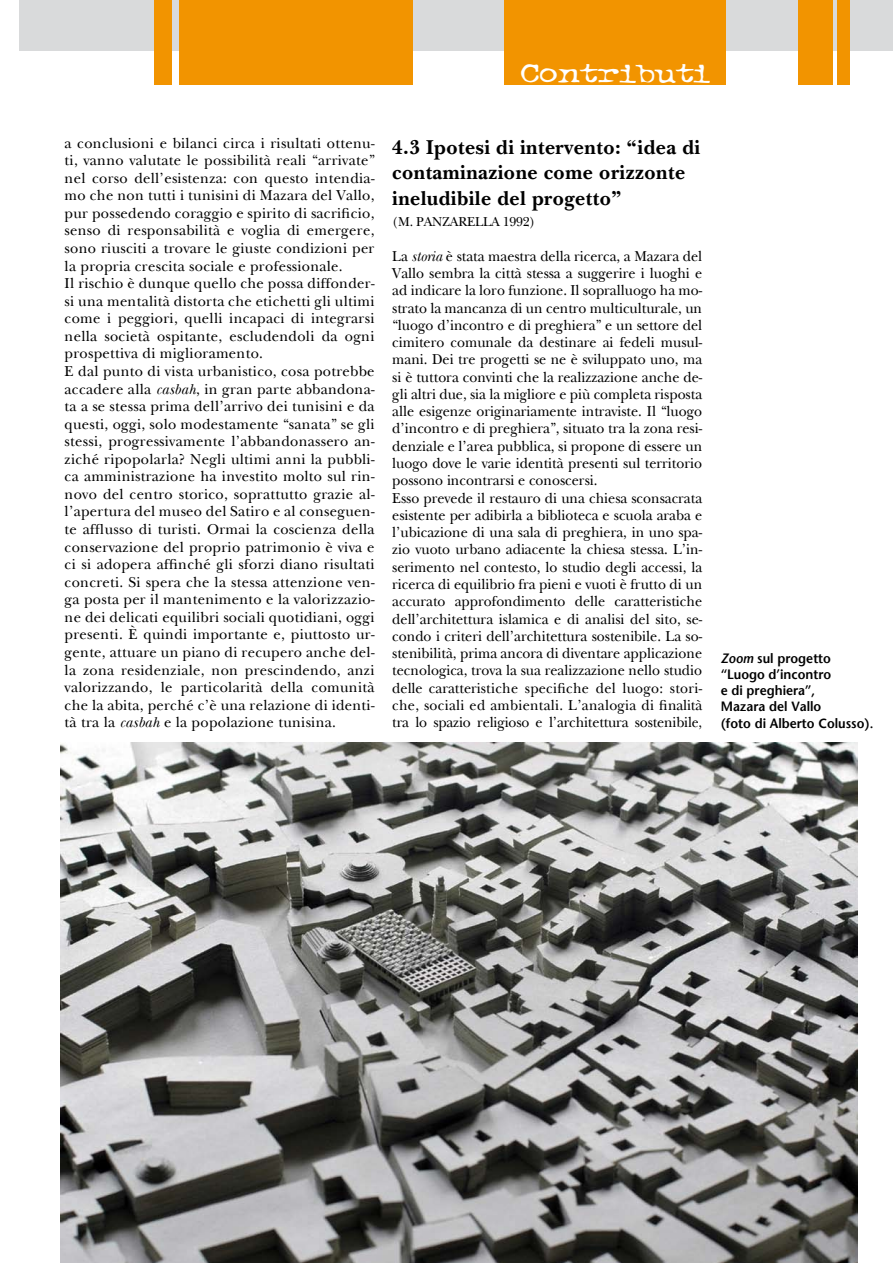
<style>
.page{position:relative;width:893px;height:1263px;background:#fff}
.page>*{position:absolute;margin:0;border:0;box-sizing:border-box;transform-origin:0 0}
.t1{font:30px "Typewriter OS Oldstyle";color:#fff;scale:1.35 1}
.t2{font:700 21px/25.2px "New Baskerville";letter-spacing:.02em;color:#000}
.t3{font:15px/17.5px "New Baskerville";letter-spacing:.02em;color:#000}
.t4{font:15px/17.2px "New Baskerville";color:#000;scale:.95 1}
.t5{font:600 13.5px/16.2px "Stone Sans";color:#000;scale:.95 1}
.t6{font:13.5px "New Baskerville";letter-spacing:-.02em;color:#000}
.s1{font-style:italic}
</style>
<div class="page">
<div style="left:19px;top:0;width:874px;height:51px;background:#d9dadb"></div>
<div style="left:504px;top:0;width:222px;height:85px;background:#f29400"></div>
<div style="left:799px;top:0;width:34px;height:85px;background:#f29400"></div>
<div style="left:838px;top:0;width:12px;height:85px;background:#f29400"></div>
<div style="left:179px;top:0;width:233px;height:85px;background:#f29400"></div>
<div style="left:154px;top:0;width:17px;height:85px;background:#f29400"></div>
<img style="left:60px;top:742px;width:798px;height:521px">
<h1 class="t1" style="left:521px;top:56px;width:142px">Contributi</h1>
<p class="t3" style="left:65px;top:134px;width:311px">a conclusioni e bilanci circa i risultati ottenu&shy;ti, vanno valutate le possibilità reali “arrivate” nel corso dell’esistenza: con questo intendia&shy;mo che non tutti i tunisini di Mazara del Vallo, pur possedendo coraggio e spirito di sacrificio, senso di responsabilità e voglia di emergere, sono riusciti a trovare le giuste condizioni per la propria crescita sociale e professionale.<br>Il rischio è dunque quello che possa diffonder&shy;si una mentalità distorta che etichetti gli ultimi come i peggiori, quelli incapaci di integrarsi nella società ospitante, escludendoli da ogni prospettiva di miglioramento.<br>E dal punto di vista urbanistico, cosa potrebbe accadere alla <span class="s1">casbah</span>, in gran parte abbandona&shy;ta a se stessa prima dell’arrivo dei tunisini e da questi, oggi, solo modestamente “sanata” se gli stessi, progressivamente l’abbandonassero an&shy;ziché ripopolarla? Negli ultimi anni la pubbli&shy;ca amministrazione ha investito molto sul rin&shy;novo del centro storico, soprattutto grazie al&shy;l’apertura del museo del Satiro e al conseguen&shy;te afflusso di turisti. Ormai la coscienza della conservazione del proprio patrimonio è viva e ci si adopera affinché gli sforzi diano risultati concreti. Si spera che la stessa attenzione ven&shy;ga posta per il mantenimento e la valorizzazio&shy;ne dei delicati equilibri sociali quotidiani, oggi presenti. È quindi importante e, piuttosto ur&shy;gente, attuare un piano di recupero anche del&shy;la zona residenziale, non prescindendo, anzi valorizzando, le particolarità della comunità che la abita, perché c’è una relazione di identi&shy;tà tra la <span class="s1">casbah</span> e la popolazione tunisina.</p>
<h2 class="t2" style="left:392px;top:135px;width:309px">4.3 Ipotesi di intervento: “idea di contaminazione come orizzonte ineludibile del progetto”</h2>
<p class="t6" style="left:392px;top:214px;width:145px">(M. PANZARELLA 1992)</p>
<p class="t4" style="left:392px;top:247px;width:328px">La <span class="s1">storia</span> è stata maestra della ricerca, a Mazara del Vallo sembra la città stessa a suggerire i luoghi e ad indicare la loro funzione. Il sopralluogo ha mo&shy;strato la mancanza di un centro multiculturale, un “luogo d’incontro e di preghiera” e un settore del cimitero comunale da destinare ai fedeli musul&shy;mani. Dei tre progetti se ne è sviluppato uno, ma si è tuttora convinti che la realizzazione anche de&shy;gli altri due, sia la migliore e più completa risposta alle esigenze originariamente intraviste. Il “luogo d’incontro e di preghiera”, situato tra la zona resi&shy;denziale e l’area pubblica, si propone di essere un luogo dove le varie identità presenti sul territorio possono incontrarsi e conoscersi.<br>Esso prevede il restauro di una chiesa sconsacrata esistente per adibirla a biblioteca e scuola araba e l’ubicazione di una sala di preghiera, in uno spa&shy;zio vuoto urbano adiacente la chiesa stessa. L’in&shy;serimento nel contesto, lo studio degli accessi, la ricerca di equilibrio fra pieni e vuoti è frutto di un accurato approfondimento delle caratteristiche dell’architettura islamica e di analisi del sito, se&shy;condo i criteri dell’architettura sostenibile. La so&shy;stenibilità, prima ancora di diventare applicazione tecnologica, trova la sua realizzazione nello studio delle caratteristiche specifiche del luogo: stori&shy;che, sociali ed ambientali. L’analogia di finalità tra lo spazio religioso e l’architettura sostenibile,</p>
<p class="t5" style="left:721px;top:650px;width:162px"><span class="s1">Zoom</span> sul progetto “Luogo d’incontro<br>e di preghiera”,<br>Mazara del Vallo<br>(foto di Alberto Colusso).</p>
</div>
